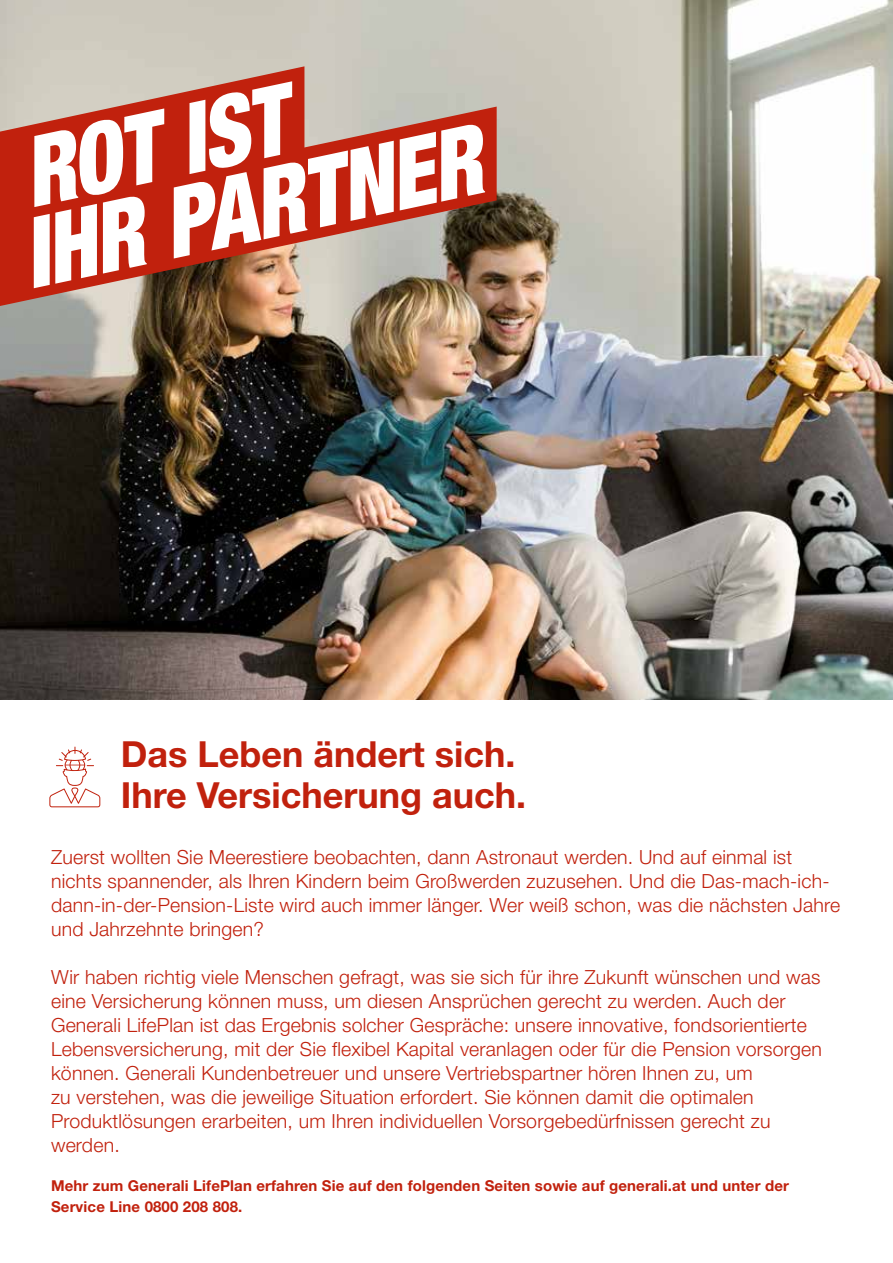
<style>
.page{position:relative;width:893px;height:1263px;background:#fff}
.page>*{position:absolute;margin:0;border:0;box-sizing:border-box;transform-origin:0 0}
.t1{font:italic 900 condensed 97.2px/79.2px "Helvetica Neue LT Std";color:#fff;scale:.9 1}
.t2{font:700 36px/40.5px "Helvetica Neue LT Std";color:#c1210d}
.t3{font:300 19.5px/24px "Helvetica Neue LT Std";letter-spacing:.01em;color:#c1210d}
.t4{font:700 15px/21px "Helvetica Neue LT Std";letter-spacing:.01em;color:#c1210d}
</style>
<div class="page">
<img style="left:0;top:0;width:893px;height:699px">
<svg style="left:0;top:66px;width:304px;height:41px;background:#cb9789"></svg>
<svg style="left:0;top:107px;width:497px;height:199px;background:#b74633"></svg>
<svg style="left:49px;top:747px;width:51px;height:60px"></svg>
<h1 class="t1" style="left:-2px;top:137px;width:519px;rotate:-12deg">ROT IST<br>IHR PARTNER</h1>
<h2 class="t2" style="left:121px;top:733px;width:407px">Das Leben ändert sich.<br>Ihre Versicherung auch.</h2>
<p class="t3" style="left:51px;top:845px;width:791px">Zuerst wollten Sie Meerestiere beobachten, dann Astronaut werden. Und auf einmal ist nichts spannender, als Ihren Kindern beim Großwerden zuzusehen. Und die Das-mach-ich&shy;dann-in-der-Pension-Liste wird auch immer länger. Wer weiß schon, was die nächsten Jahre und Jahrzehnte bringen?</p>
<p class="t3" style="left:51px;top:965px;width:772px">Wir haben richtig viele Menschen gefragt, was sie sich für ihre Zukunft wünschen und was eine Versicherung können muss, um diesen Ansprüchen gerecht zu werden. Auch der Generali LifePlan ist das Ergebnis solcher Gespräche: unsere innovative, fondsorientierte Lebensversicherung, mit der Sie flexibel Kapital veranlagen oder für die Pension vorsorgen können. Generali Kundenbetreuer und unsere Vertriebspartner hören Ihnen zu, um<br>zu verstehen, was die jeweilige Situation erfordert. Sie können damit die optimalen Produktlösungen erarbeiten, um Ihren individuellen Vorsorgebedürfnissen gerecht zu werden.</p>
<p class="t4" style="left:51px;top:1175px;width:739px">Mehr zum Generali LifePlan erfahren Sie auf den folgenden Seiten sowie auf generali.at und unter der<br>Service Line 0800 208 808.</p>
</div>
